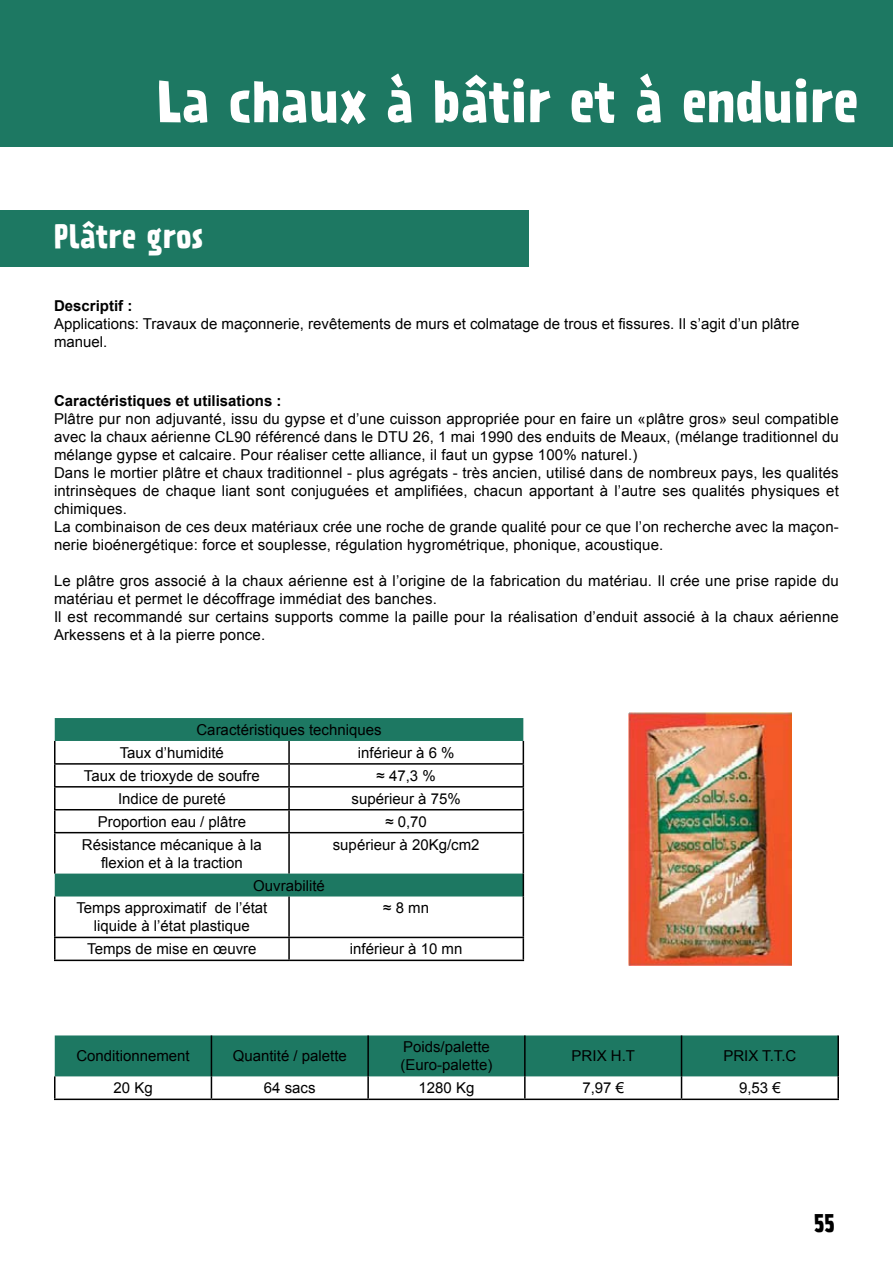
<style>
.page{position:relative;width:893px;height:1263px;background:#fff}
.page>*{position:absolute;margin:0;border:0;box-sizing:border-box;transform-origin:0 0}
.t1{font:700 52.5px "Prater Sans Two";color:#fff}
.t2{font:700 30px "Prater Sans Two";color:#fff}
.t3{font:700 22.5px "Prater Sans Two";color:#000}
.t4{font:15px/18px "Arial";letter-spacing:.01em;color:#000}
.t5{font:700 15px "Arial";color:#000}
</style>
<div class="page">
<div style="left:0;top:0;width:893px;height:147px;background:#1d7862"></div>
<div style="left:0;top:210px;width:528px;height:57px;background:#1d7862"></div>
<svg style="left:55px;top:718px;width:468px;height:178px"></svg>
<hr style="left:54px;top:741px;width:2px;height:22px;background:#000">
<hr style="left:288px;top:741px;width:2px;height:22px;background:#000">
<hr style="left:54px;top:763px;width:235px;height:2px;background:#000">
<hr style="left:54px;top:765px;width:2px;height:21px;background:#000">
<hr style="left:289px;top:763px;width:235px;height:2px;background:#000">
<hr style="left:288px;top:765px;width:2px;height:21px;background:#000">
<hr style="left:54px;top:786px;width:235px;height:1px;background:#000">
<hr style="left:54px;top:787px;width:2px;height:22px;background:#000">
<hr style="left:289px;top:786px;width:235px;height:1px;background:#000">
<hr style="left:288px;top:787px;width:2px;height:22px;background:#000">
<hr style="left:54px;top:809px;width:235px;height:1px;background:#000">
<hr style="left:54px;top:810px;width:2px;height:22px;background:#000">
<hr style="left:289px;top:809px;width:235px;height:1px;background:#000">
<hr style="left:288px;top:810px;width:2px;height:22px;background:#000">
<svg style="left:523px;top:741px;width:1px;height:91px"></svg>
<hr style="left:54px;top:832px;width:235px;height:1px;background:#000">
<hr style="left:54px;top:833px;width:2px;height:40px;background:#000">
<hr style="left:289px;top:832px;width:235px;height:1px;background:#000">
<hr style="left:288px;top:833px;width:2px;height:40px;background:#000">
<hr style="left:523px;top:833px;width:1px;height:40px;background:#000">
<hr style="left:54px;top:896px;width:2px;height:41px;background:#000">
<hr style="left:288px;top:896px;width:2px;height:41px;background:#000">
<hr style="left:523px;top:896px;width:1px;height:41px;background:#000">
<hr style="left:54px;top:937px;width:235px;height:1px;background:#000">
<hr style="left:54px;top:938px;width:2px;height:21px;background:#000">
<hr style="left:289px;top:937px;width:235px;height:1px;background:#000">
<hr style="left:288px;top:938px;width:2px;height:21px;background:#000">
<svg style="left:523px;top:938px;width:1px;height:21px"></svg>
<hr style="left:54px;top:959px;width:235px;height:2px;background:#000">
<hr style="left:289px;top:959px;width:235px;height:2px;background:#000">
<svg style="left:523px;top:873px;width:1px;height:23px"></svg>
<hr style="left:54px;top:1076px;width:2px;height:22px;background:#000">
<svg style="left:55px;top:1035px;width:782px;height:63px"></svg>
<hr style="left:837px;top:1076px;width:2px;height:22px;background:#000">
<hr style="left:54px;top:1098px;width:157px;height:2px;background:#000">
<hr style="left:211px;top:1098px;width:157px;height:2px;background:#000">
<hr style="left:368px;top:1098px;width:157px;height:2px;background:#000">
<hr style="left:525px;top:1098px;width:156px;height:2px;background:#000">
<hr style="left:681px;top:1098px;width:158px;height:2px;background:#000">
<hr style="left:211px;top:1035px;width:1px;height:41px;background:#000">
<hr style="left:367px;top:1035px;width:2px;height:41px;background:#000">
<hr style="left:524px;top:1035px;width:2px;height:41px;background:#000">
<hr style="left:681px;top:1035px;width:1px;height:41px;background:#000">
<hr style="left:837px;top:1035px;width:2px;height:41px;background:#000">
<img style="left:628px;top:713px;width:163px;height:252px">
<h1 class="t1" style="left:156px;top:68px;width:704px">La chaux à bâtir et à enduire</h1>
<h2 class="t2" style="left:54px;top:217px;width:151px">Plâtre gros</h2>
<p class="t5" style="left:54px;top:295px;width:80px">Descriptif :</p>
<p class="t4" style="left:54px;top:315px;width:747px">Applications: Travaux de maçonnerie, revêtements de murs et colmatage de trous et fissures. Il s’agit d’un plâtre manuel.</p>
<p class="t5" style="left:54px;top:391px;width:229px">Caractéristiques et utilisations :</p>
<p class="t4" style="left:54px;top:410px;width:786px">Plâtre pur non adjuvanté, issu du gypse et d’une cuisson appropriée pour en faire un «plâtre gros» seul compatible avec la chaux aérienne CL90 référencé dans le DTU 26, 1 mai 1990 des enduits de Meaux, (mélange traditionnel du mélange gypse et calcaire. Pour réaliser cette alliance, il faut un gypse 100% naturel.)<br>Dans le mortier plâtre et chaux traditionnel - plus agrégats - très ancien, utilisé dans de nombreux pays, les qualités intrinsèques de chaque liant sont conjuguées et amplifiées, chacun apportant à l’autre ses qualités physiques et chimiques.<br>La combinaison de ces deux matériaux crée une roche de grande qualité pour ce que l’on recherche avec la maçon&shy;nerie bioénergétique: force et souplesse, régulation hygrométrique, phonique, acoustique.</p>
<p class="t4" style="left:54px;top:572px;width:786px">Le plâtre gros associé à la chaux aérienne est à l’origine de la fabrication du matériau. Il crée une prise rapide du matériau et permet le décoffrage immédiat des banches.<br>Il est recommandé sur certains supports comme la paille pour la réalisation d’enduit associé à la chaux aérienne Arkessens et à la pierre ponce.</p>
<p class="t4" style="left:120px;top:718px;width:263px;line-height:23px;text-indent:77px">Caractéristiques techniques<br>Taux dʼhumidité</p>
<p class="t4" style="left:358px;top:744px;width:98px">inférieur à 6 %</p>
<p class="t4" style="left:84px;top:767px;width:177px">Taux de trioxyde de soufre</p>
<p class="t4" style="left:377px;top:767px;width:61px">≈ 47,3 %</p>
<p class="t4" style="left:118px;top:790px;width:109px">Indice de pureté</p>
<p class="t4" style="left:352px;top:790px;width:111px">supérieur à 75%</p>
<p class="t4" style="left:98px;top:812px;width:150px">Proportion eau / plâtre</p>
<p class="t4" style="left:385px;top:812px;width:43px">≈ 0,70</p>
<p class="t4" style="left:82px;top:835px;width:182px;text-align:center">Résistance mécanique à la flexion et à la traction</p>
<p class="t4" style="left:333px;top:835px;width:148px">supérieur à 20Kg/cm2</p>
<p class="t4" style="left:76px;top:874px;width:250px;line-height:23px;text-indent:177px">Ouvrabilité<br>Temps approximatif de l’état</p>
<p class="t4" style="left:94px;top:917px;width:157px">liquide à l’état plastique</p>
<p class="t4" style="left:383px;top:899px;width:47px">≈ 8 mn</p>
<p class="t4" style="left:87px;top:940px;width:171px">Temps de mise en œuvre</p>
<p class="t4" style="left:350px;top:940px;width:114px">inférieur à 10 mn</p>
<p class="t4" style="left:76px;top:1047px;width:115px">Conditionnement</p>
<p class="t4" style="left:233px;top:1047px;width:116px">Quantité / palette</p>
<p class="t4" style="left:401px;top:1038px;width:93px">Poids/palette (Euro-palette)</p>
<p class="t4" style="left:572px;top:1047px;width:65px">PRIX H.T</p>
<p class="t4" style="left:723px;top:1047px;width:75px">PRIX T.T.C</p>
<p class="t4" style="left:113px;top:1079px;width:41px">20 Kg</p>
<p class="t4" style="left:264px;top:1079px;width:53px">64 sacs</p>
<p class="t4" style="left:419px;top:1079px;width:57px">1280 Kg</p>
<p class="t4" style="left:582px;top:1079px;width:43px">7,97 €</p>
<p class="t4" style="left:739px;top:1079px;width:43px">9,53 €</p>
<h3 class="t3" style="left:814px;top:1209px;width:22px">55</h3>
</div>
